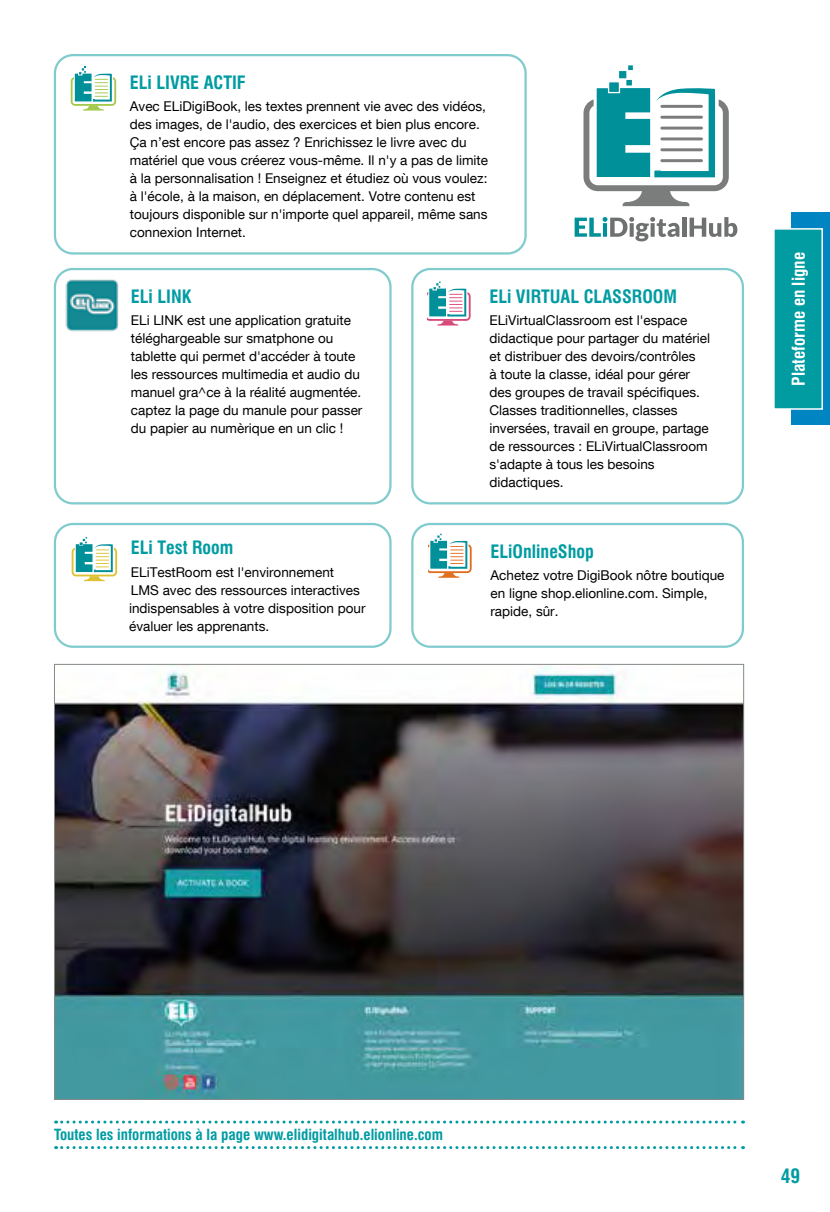
<style>
.page{position:relative;width:830px;height:1212px;background:#fff}
.page>*{position:absolute;margin:0;border:0;box-sizing:border-box;transform-origin:0 0}
.t1{font:700 condensed 19.5px "Swiss 721 BT";color:#009ca2}
.t2{font:700 condensed 18px "Swiss 721 BT";color:#009ca2}
.t3{font:700 condensed 17.25px "Swiss 721 BT";color:#fff}
.t4{font:700 condensed 15px "Swiss 721 BT";color:#009ca2}
.t5{font:13.5px/18px "Helvetica Neue LT Com";color:#000}
</style>
<div class="page">
<svg style="left:56px;top:1120px;width:687px;height:3px"></svg>
<svg style="left:56px;top:1146px;width:687px;height:3px"></svg>
<div style="left:54px;top:268px;width:337px;height:236px;border:2px solid #80cbcd;border-radius:18px"></div>
<div style="left:54px;top:54px;width:472px;height:201px;border:2px solid #80cbcd;border-radius:18px"></div>
<div style="left:54px;top:523px;width:337px;height:125px;border:2px solid #80cbcd;border-radius:18px"></div>
<div style="left:411px;top:268px;width:332px;height:236px;border:2px solid #80cbcd;border-radius:18px"></div>
<div style="left:411px;top:523px;width:332px;height:125px;border:2px solid #80cbcd;border-radius:18px"></div>
<svg style="left:628px;top:65px;width:4px;height:5px"></svg>
<svg style="left:583px;top:80px;width:145px;height:126px"></svg>
<div style="left:608px;top:82px;width:11px;height:11px;background:#00909a"></div>
<div style="left:607px;top:81px;width:12px;height:12px;border:1px solid #fff"></div>
<svg style="left:619px;top:71px;width:7px;height:7px"></svg>
<svg style="left:574px;top:217px;width:105px;height:24px"></svg>
<hr style="left:682px;top:217px;width:4px;height:20px;background:#6f7070">
<svg style="left:689px;top:217px;width:48px;height:20px"></svg>
<svg style="left:72px;top:537px;width:45px;height:44px"></svg>
<svg style="left:428px;top:534px;width:43px;height:44px"></svg>
<svg style="left:71px;top:67px;width:45px;height:44px"></svg>
<svg style="left:427px;top:281px;width:43px;height:44px"></svg>
<img style="left:65px;top:279px;width:54px;height:53px">
<img style="left:56px;top:666px;width:685px;height:432px">
<div style="left:791px;top:213px;width:38px;height:212px;background:#0085c2"></div>
<svg style="left:774px;top:228px;width:49px;height:182px;background:#0fa1a7"></svg>
<h2 class="t2" style="left:130px;top:72px;width:117px">ELi LIVRE ACTIF</h2>
<p class="t5" style="left:130px;top:97px;width:359px">Avec ELiDigiBook, les textes prennent vie avec des vidéos, des images, de l'audio, des exercices et bien plus encore.<br>Ça n’est encore pas assez ? Enrichissez le livre avec du matériel que vous créerez vous-même. Il n'y a pas de limite à la personnalisation ! Enseignez et étudiez où vous voulez: à l'école, à la maison, en déplacement. Votre contenu est toujours disponible sur n'importe quel appareil, même sans connexion Internet.</p>
<h2 class="t2" style="left:131px;top:286px;width:62px">ELi LINK</h2>
<p class="t5" style="left:131px;top:311px;width:233px">ELi LINK est une application gratuite téléghargeable sur smatphone ou tablette qui permet d'accéder à toute les ressources multimedia et audio du manuel gra^ce à la réalité augmentée. captez la page du manule pour passer du papier au numèrique en un clic !</p>
<h2 class="t2" style="left:131px;top:537px;width:104px">ELi Test Room</h2>
<p class="t5" style="left:129px;top:563px;width:238px">ELiTestRoom est l'environnement<br>LMS avec des ressources interactives indispensables à votre disposition pour évaluer les apprenants.</p>
<h2 class="t2" style="left:489px;top:286px;width:189px">ELi VIRTUAL CLASSROOM</h2>
<p class="t5" style="left:489px;top:311px;width:222px">ELiVirtualClassroom est l'espace didactique pour partager du matériel et distribuer des devoirs/contrôles<br>à toute la classe, idéal pour gérer des groupes de travail spécifiques.<br>Classes traditionnelles, classes inversées, travail en groupe, partage de ressources : ELiVirtualClassroom s'adapte à tous les besoins didactiques.</p>
<h2 class="t2" style="left:490px;top:541px;width:105px">ELiOnlineShop</h2>
<p class="t5" style="left:490px;top:566px;width:235px">Achetez votre DigiBook nôtre boutique en ligne shop.elionline.com. Simple, rapide, sûr.</p>
<p class="t3" style="left:787px;top:386px;width:135px;rotate:-90deg">Plateforme en ligne</p>
<p class="t4" style="left:54px;top:1125px;width:390px">Toutes les informations à la page www.elidigitalhub.elionline.com</p>
<h1 class="t1" style="left:780px;top:1164px;width:21px">49</h1>
</div>
